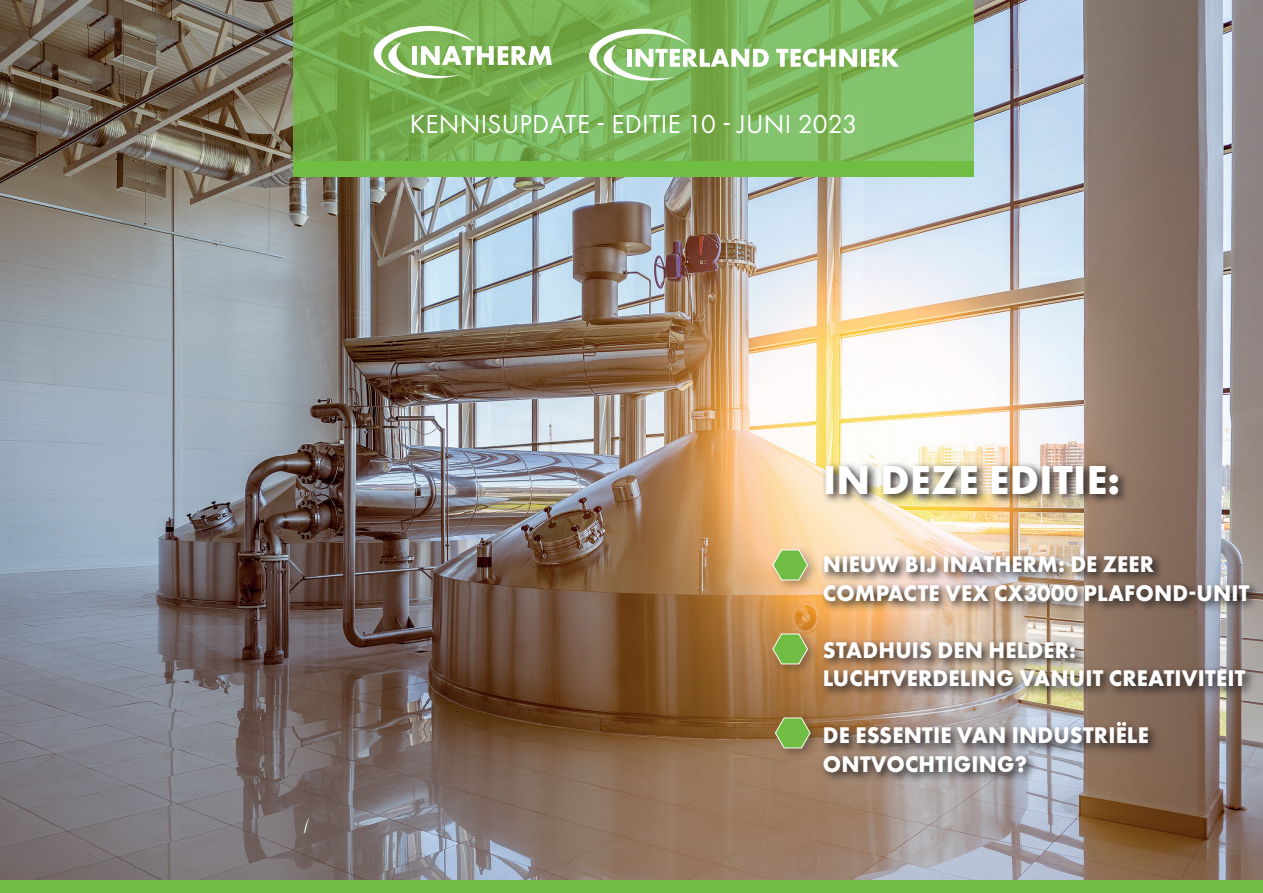
<style>
.page{position:relative;width:1263px;height:893px;background:#fff}
.page>*{position:absolute;margin:0;border:0;box-sizing:border-box;transform-origin:0 0}
.t1{font:700 42px "Futura PT";letter-spacing:.01em;color:#fff}
.t2{font:27px "Futura PT";letter-spacing:.01em;color:#fff}
.t3{font:700 23.55px/28.5px "Futura PT";letter-spacing:.01em;color:#fff;scale:.96 1}
</style>
<div class="page">
<img style="left:0;top:0;width:1263px;height:880px">
<svg style="left:293px;top:0;width:681px;height:161px;background:#7ab458"></svg>
<div style="left:293px;top:161px;width:681px;height:15px;background:#70bd43"></div>
<div style="left:0;top:880px;width:1263px;height:13px;background:#70bd43"></div>
<svg style="left:368px;top:24px;width:184px;height:62px"></svg>
<svg style="left:587px;top:27px;width:182px;height:56px"></svg>
<svg style="left:776px;top:49px;width:81px;height:18px"></svg>
<hr style="left:861px;top:49px;width:4px;height:18px;background:#fff">
<svg style="left:869px;top:49px;width:30px;height:18px"></svg>
<img style="left:820px;top:462px;width:440px;height:322px">
<div style="left:769px;top:546px;width:51px;height:47px;background:#231f20;opacity:.35"></div>
<svg style="left:772px;top:549px;width:36px;height:32px"></svg>
<div style="left:769px;top:630px;width:51px;height:47px;background:#231f20;opacity:.35"></div>
<svg style="left:772px;top:633px;width:36px;height:32px"></svg>
<div style="left:772px;top:714px;width:50px;height:47px;background:#231f20;opacity:.35"></div>
<svg style="left:774px;top:717px;width:37px;height:32px"></svg>
<p class="t2" style="left:410px;top:108px;width:449px">KENNISUPDATE - EDITIE 10 - JUNI 2023</p>
<h1 class="t1" style="left:823px;top:453px;width:299px">IN DEZE EDITIE:</h1>
<p class="t3" style="left:823px;top:550px;width:446px">NIEUW BIJ INATHERM: DE ZEER<br>COMPACTE VEX CX3000 PLAFOND-UNIT</p>
<p class="t3" style="left:823px;top:635px;width:441px">STADHUIS DEN HELDER:<br>LUCHTVERDELING VANUIT CREATIVITEIT</p>
<p class="t3" style="left:823px;top:721px;width:341px">DE ESSENTIE VAN INDUSTRIËLE<br>ONTVOCHTIGING?</p>
</div>
